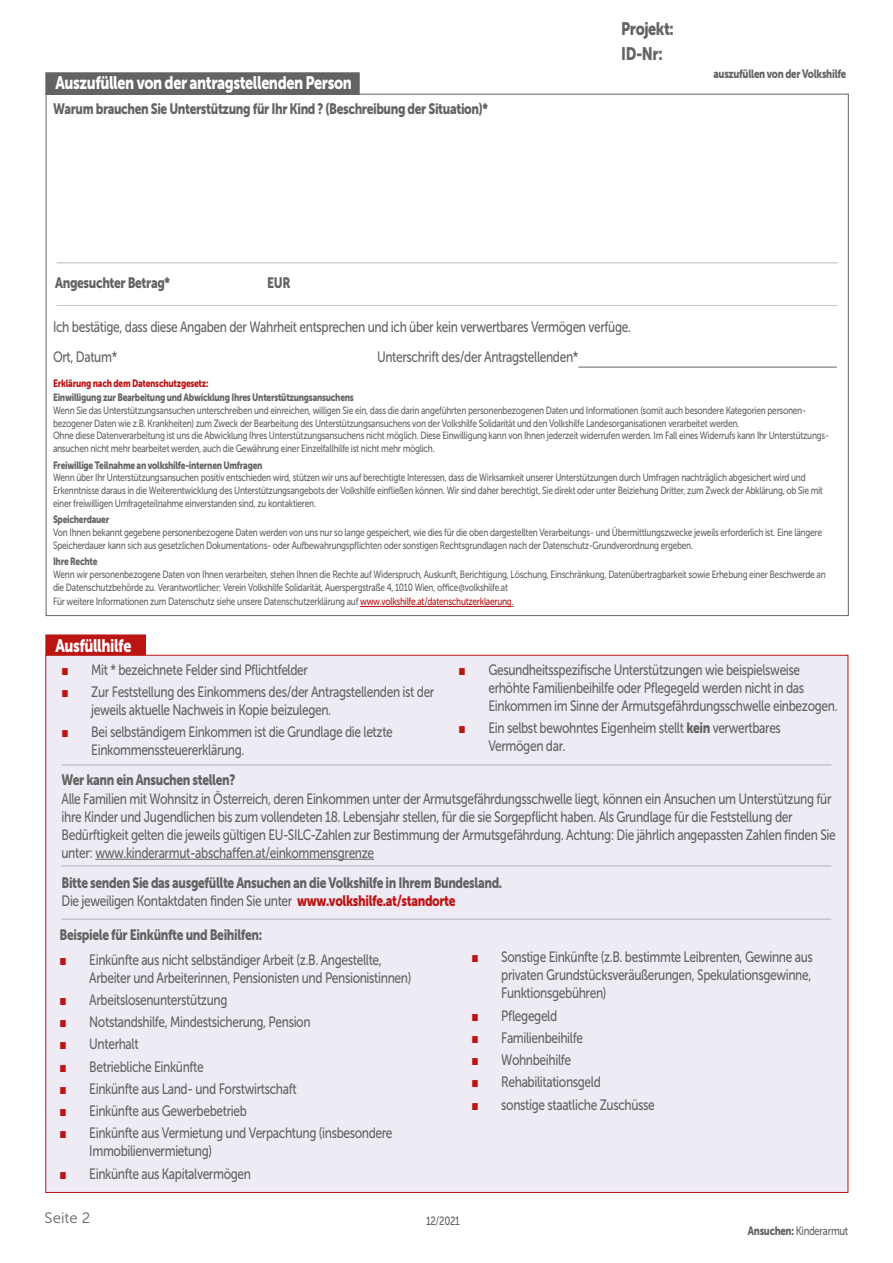
<style>
.page{position:relative;width:893px;height:1263px;background:#fff}
.page>*{position:absolute;margin:0;border:0;box-sizing:border-box;transform-origin:0 0}
.t1{font:18px "Museo Sans 900";letter-spacing:-.03em;color:#fff;scale:.8 1}
.t2{font:18px "Museo Sans 900";letter-spacing:-.03em;color:#646363;scale:.8 1}
.t3{font:15px/18px "Museo Sans 500";letter-spacing:-.03em;color:#646363;scale:.8 1}
.t4{font:15px "Museo Sans 900";letter-spacing:-.03em;color:#646363;scale:.8 1}
.t5{font:15px "Museo Sans 300";color:#646363}
.t6{font:12px "Museo Sans 900";letter-spacing:-.03em;color:#646363;scale:.8 1}
.t7{font:12px "Museo Sans 500";letter-spacing:-.03em;color:#646363;scale:.8 1}
.t8{font:10.5px/12.6px "Museo Sans 500";letter-spacing:-.03em;color:#646363;scale:.8 1}
.t9{font:10.5px "Museo Sans 900";letter-spacing:-.03em;color:#646363;scale:.8 1}
.t10{font:10.5px "Museo Sans 900";letter-spacing:-.03em;color:#bc1413;scale:.8 1}
.s1{color:#bc1413}
.s2{font-family:"Arial";color:#bc1413}
.s3{font-family:"Museo Sans 900"}
.s4{font-family:"Museo Sans 900";color:#bc1413}
</style>
<div class="page">
<div style="left:45px;top:655px;width:803px;height:538px;background:#efebf4;border:1px solid #bc1413"></div>
<hr style="left:360px;top:606px;width:152px;height:1px;background:#bc1413">
<hr style="left:62px;top:765px;width:769px;height:1px;background:#646363">
<hr style="left:62px;top:866px;width:769px;height:1px;background:#646363">
<hr style="left:62px;top:919px;width:769px;height:1px;background:#646363">
<hr style="left:95px;top:859px;width:279px;height:1px;background:#646363">
<div style="left:46px;top:635px;width:99px;height:19px;background:#bc1413"></div>
<div style="left:45px;top:634px;width:101px;height:21px;border:2px solid #bc1413"></div>
<div style="left:46px;top:73px;width:313px;height:21px;background:#646363"></div>
<div style="left:45px;top:72px;width:315px;height:23px;border:2px solid #646363"></div>
<hr style="left:578px;top:367px;width:259px;height:1px;background:#646363">
<hr style="left:57px;top:263px;width:781px;height:1px;background:#646363">
<hr style="left:57px;top:305px;width:781px;height:1px;background:#646363">
<h1 class="t2" style="left:621px;top:18px;width:67px">Projekt:</h1>
<h1 class="t1" style="left:55px;top:73px;width:372px">Auszufüllen von der antragstellenden Person</h1>
<h2 class="t4" style="left:53px;top:100px;width:545px">Warum brauchen Sie Unterstützung für Ihr Kind ? (Beschreibung der Situation)*</h2>
<h1 class="t2" style="left:621px;top:43px;width:53px">ID-Nr:</h1>
<p class="t6" style="left:713px;top:67px;width:167px">auszufüllen von der Volkshilfe</p>
<h2 class="t4" style="left:55px;top:274px;width:145px">Angesuchter Betrag*</h2>
<h2 class="t4" style="left:267px;top:274px;width:31px">EUR</h2>
<h2 class="t3" style="left:53px;top:311px;width:724px;line-height:30.8px">Ich bestätige, dass diese Angaben der Wahrheit entsprechen und ich über kein verwertbares Vermögen verfüge.<br>Ort, Datum*</h2>
<h2 class="t3" style="left:377px;top:348px;width:253px">Unterschrift des/der Antragstellenden*</h2>
<p class="t10" style="left:53px;top:377px;width:196px">Erklärung nach dem Datenschutzgesetz:</p>
<p class="t9" style="left:53px;top:392px;width:378px">Einwilligung zur Bearbeitung und Abwicklung Ihres Unterstützungsansuchens</p>
<p class="t8" style="left:53px;top:404px;width:971px">Wenn Sie das Unterstützungsansuchen unterschreiben und einreichen, willigen Sie ein, dass die darin angeführten personenbezogenen Daten und Informationen (somit auch besondere Kategorien personen&shy;bezogener Daten wie z.B. Krankheiten) zum Zweck der Bearbeitung des Unterstützungsansuchens von der Volkshilfe Solidarität und den Volkshilfe Landesorganisationen verarbeitet werden.<br>Ohne diese Datenverarbeitung ist uns die Abwicklung Ihres Unterstützungsansuchens nicht möglich. Diese Einwilligung kann von Ihnen jederzeit widerrufen werden. Im Fall eines Widerrufs kann Ihr Unterstützungs&shy;ansuchen nicht mehr bearbeitet werden, auch die Gewährung einer Einzelfallhilfe ist nicht mehr möglich.</p>
<p class="t9" style="left:53px;top:459px;width:263px">Freiwillige Teilnahme an volkshilfe-internen Umfragen</p>
<p class="t8" style="left:53px;top:471px;width:964px">Wenn über Ihr Unterstützungsansuchen positiv entschieden wird, stützen wir uns auf berechtigte Interessen, dass die Wirksamkeit unserer Unterstützungen durch Umfragen nachträglich abgesichert wird und<br>Erkenntnisse daraus in die Weiterentwicklung des Unterstützungsangebots der Volkshilfe einfließen können. Wir sind daher berechtigt, Sie direkt oder unter Beiziehung Dritter, zum Zweck der Abklärung, ob Sie mit einer freiwilligen Umfrageteilnahme einverstanden sind, zu kontaktieren.</p>
<p class="t9" style="left:53px;top:514px;width:72px">Speicherdauer</p>
<p class="t8" style="left:53px;top:526px;width:963px">Von Ihnen bekannt gegebene personenbezogene Daten werden von uns nur so lange gespeichert, wie dies für die oben dargestellten Verarbeitungs- und Übermittlungszwecke jeweils erforderlich ist. Eine längere<br>Speicherdauer kann sich aus gesetzlichen Dokumentations- oder Aufbewahrungspflichten oder sonstigen Rechtsgrundlagen nach der Datenschutz-Grundverordnung ergeben.</p>
<p class="t9" style="left:53px;top:556px;width:57px">Ihre Rechte</p>
<p class="t8" style="left:53px;top:568px;width:967px">Wenn wir personenbezogene Daten von Ihnen verarbeiten, stehen Ihnen die Rechte auf Widerspruch, Auskunft, Berichtigung, Löschung, Einschränkung, Datenübertragbarkeit sowie Erhebung einer Beschwerde an die Datenschutzbehörde zu. Verantwortlicher: Verein Volkshilfe Solidarität, Auerspergstraße 4, 1010 Wien, office@volkshilfe.at</p>
<p class="t8" style="left:53px;top:595px;width:577px">Für weitere Informationen zum Datenschutz siehe unsere Datenschutzerklärung auf <span class="s1">www.volkshilfe.at/datenschutzerklaerung</span>.</p>
<h1 class="t1" style="left:55px;top:635px;width:97px">Ausfüllhilfe</h1>
<h2 class="t3" style="left:62px;top:661px;width:310px"><span class="s2">■</span> Mit * bezeichnete Felder sind Pflichtfelder</h2>
<h2 class="t3" style="left:91px;top:683px;width:430px;text-indent:-30px"><span class="s2">■</span> Zur Feststellung des Einkommens des/der Antragstellenden ist der jeweils aktuelle Nachweis in Kopie beizulegen.</h2>
<h2 class="t3" style="left:91px;top:723px;width:379px;text-indent:-30px"><span class="s2">■</span> Bei selbständigem Einkommen ist die Grundlage die letzte<br>Einkommenssteuererklärung.</h2>
<h2 class="t3" style="left:488px;top:661px;width:438px;text-indent:-30px"><span class="s2">■</span> Gesundheitsspezifische Unterstützungen wie beispielsweise erhöhte Familienbeihilfe oder Pflegegeld werden nicht in das<br>Einkommen im Sinne der Armutsgefährdungsschwelle einbezogen.</h2>
<h2 class="t3" style="left:488px;top:719px;width:367px;text-indent:-30px"><span class="s2">■</span> Ein selbst bewohntes Eigenheim stellt <span class="s3">kein</span> verwertbares<br>Vermögen dar.</h2>
<h2 class="t4" style="left:62px;top:771px;width:219px">Wer kann ein Ansuchen stellen?</h2>
<p class="t3" style="left:62px;top:789px;width:969px">Alle Familien mit Wohnsitz in Österreich, deren Einkommen unter der Armutsgefährdungsschwelle liegt, können ein Ansuchen um Unterstützung für ihre Kinder und Jugendlichen bis zum vollendeten 18. Lebensjahr stellen, für die sie Sorgepflicht haben. Als Grundlage für die Feststellung der Bedürftigkeit gelten die jeweils gültigen EU-SILC-Zahlen zur Bestimmung der Armutsgefährdung. Achtung: Die jährlich angepassten Zahlen finden Sie unter: www.kinderarmut-abschaffen.at/einkommensgrenze</p>
<h2 class="t4" style="left:62px;top:875px;width:552px">Bitte senden Sie das ausgefüllte Ansuchen an die Volkshilfe in Ihrem Bundesland.</h2>
<h2 class="t3" style="left:62px;top:892px;width:494px">Die jeweiligen Kontaktdaten finden Sie unter <span class="s4">www.volkshilfe.at/standorte</span></h2>
<h2 class="t4" style="left:60px;top:926px;width:255px">Beispiele für Einkünfte und Beihilfen:</h2>
<h2 class="t3" style="left:89px;top:950px;width:404px;text-indent:-30px"><span class="s2">■</span> Einkünfte aus nicht selbständiger Arbeit (z.B. Angestellte,<br>Arbeiter und Arbeiterinnen, Pensionisten und Pensionistinnen)</h2>
<h2 class="t3" style="left:60px;top:991px;width:211px"><span class="s2">■</span> Arbeitslosenunterstützung</h2>
<h2 class="t3" style="left:60px;top:1013px;width:315px"><span class="s2">■</span> Notstandshilfe, Mindestsicherung, Pension</h2>
<h2 class="t3" style="left:60px;top:1035px;width:100px"><span class="s2">■</span> Unterhalt</h2>
<h2 class="t3" style="left:60px;top:1057px;width:182px"><span class="s2">■</span> Betriebliche Einkünfte</h2>
<h2 class="t3" style="left:60px;top:1080px;width:298px"><span class="s2">■</span> Einkünfte aus Land- und Forstwirtschaft</h2>
<h2 class="t3" style="left:60px;top:1102px;width:236px"><span class="s2">■</span> Einkünfte aus Gewerbebetrieb</h2>
<h2 class="t3" style="left:89px;top:1124px;width:381px;text-indent:-30px"><span class="s2">■</span> Einkünfte aus Vermietung und Verpachtung (insbesondere<br>Immobilienvermietung)</h2>
<h2 class="t3" style="left:60px;top:1164px;width:241px"><span class="s2">■</span> Einkünfte aus Kapitalvermögen</h2>
<h2 class="t5" style="left:45px;top:1210px;width:47px">Seite 2</h2>
<h2 class="t3" style="left:501px;top:948px;width:391px;text-align:justify;text-indent:-30px"><span class="s2">■</span> Sonstige Einkünfte (z.B. bestimmte Leibrenten, Gewinne aus privaten Grundstücksveräußerungen, Spekulationsgewinne, Funktionsgebühren)</h2>
<h2 class="t3" style="left:471px;top:1006px;width:109px"><span class="s2">■</span> Pflegegeld</h2>
<h2 class="t3" style="left:471px;top:1029px;width:141px"><span class="s2">■</span> Familienbeihilfe</h2>
<h2 class="t3" style="left:471px;top:1051px;width:126px"><span class="s2">■</span> Wohnbeihilfe</h2>
<h2 class="t3" style="left:471px;top:1073px;width:163px"><span class="s2">■</span> Rehabilitationsgeld</h2>
<h2 class="t3" style="left:471px;top:1095px;width:231px"><span class="s2">■</span> sonstige staatliche Zuschüsse</h2>
<p class="t7" style="left:426px;top:1214px;width:44px">12/2021</p>
<p class="t7" style="left:748px;top:1224px;width:127px"><span class="s3">Ansuchen:</span> Kinderarmut</p>
</div>
